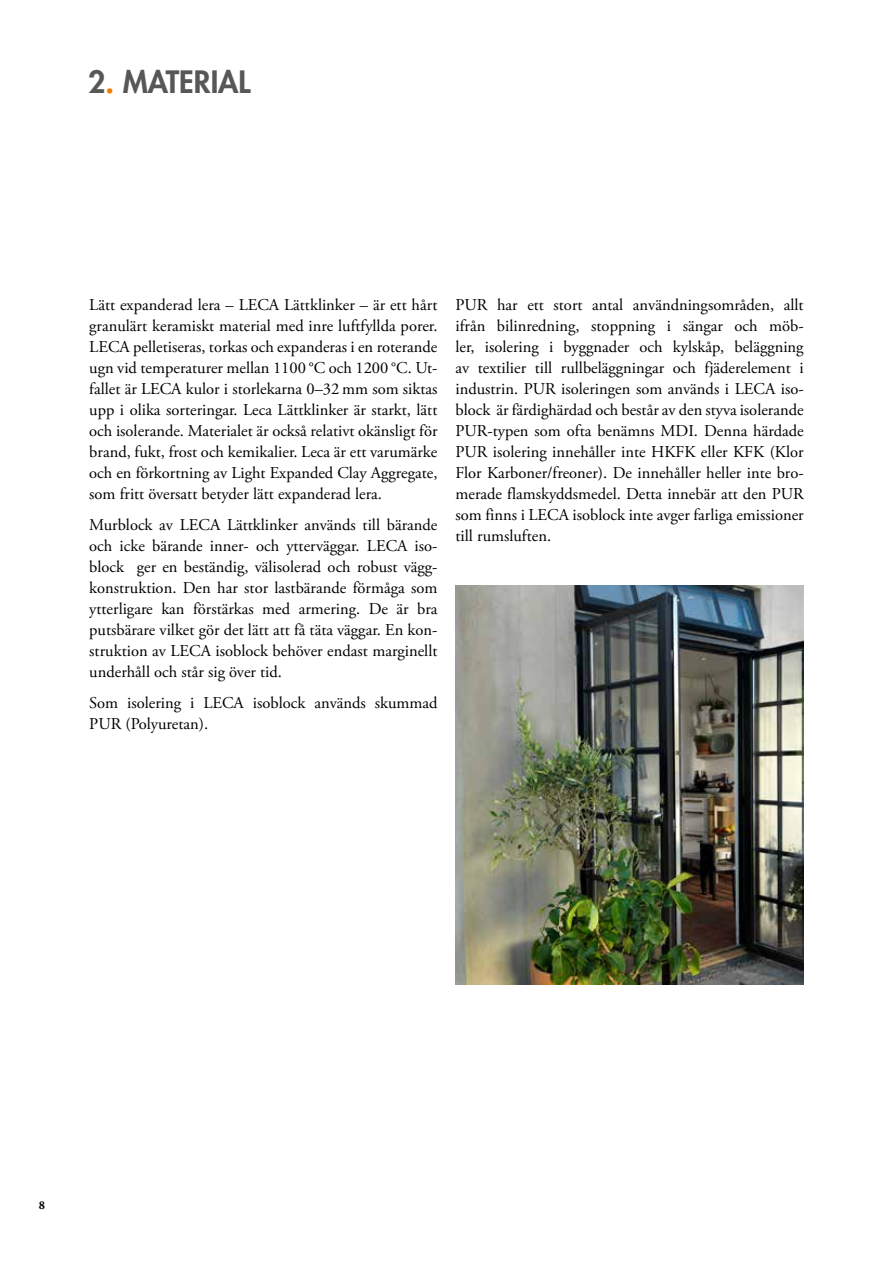
<style>
.page{position:relative;width:893px;height:1263px;background:#fff}
.page>*{position:absolute;margin:0;border:0;box-sizing:border-box;transform-origin:0 0}
.t1{font:800 30px "Futura Std";color:#575756}
.t2{font:16.5px/21px "Adobe Garamond Pro";color:#000;text-align:justify}
.t3{font:700 12px "Adobe Garamond Pro";color:#000}
.s1{color:#ef7d00}
</style>
<div class="page">
<img style="left:455px;top:586px;width:348px;height:398px">
<h1 class="t1" style="left:88px;top:63px;width:164px">2<span class="s1">.</span> MATERIAL</h1>
<p class="t2" style="left:89px;top:294px;width:350px">Lätt expanderad lera – LECA Lättklinker – är ett hårt granulärt keramiskt material med inre luftfyllda porer.<br>LECA pelletiseras, torkas och expanderas i en roterande ugn vid temperaturer mellan 1100 °C och 1200 °C. Ut&shy;fallet är LECA kulor i storlekarna 0–32 mm som siktas upp i olika sorteringar. Leca Lättklinker är starkt, lätt och isolerande. Materialet är också relativt okänsligt för brand, fukt, frost och kemikalier. Leca är ett varumärke och en förkortning av Light Expanded Clay Aggregate, som fritt översatt betyder lätt expanderad lera.</p>
<p class="t2" style="left:89px;top:515px;width:350px">Murblock av LECA Lättklinker används till bärande och icke bärande inner- och ytterväggar. LECA iso&shy;block ger en beständig, välisolerad och robust vägg&shy;konstruktion. Den har stor lastbärande förmåga som ytterligare kan förstärkas med armering. De är bra putsbärare vilket gör det lätt att få täta väggar. En kon&shy;struktion av LECA isoblock behöver endast marginellt underhåll och står sig över tid.</p>
<p class="t2" style="left:89px;top:693px;width:350px">Som isolering i LECA isoblock används skummad<br>PUR (Polyuretan).</p>
<p class="t2" style="left:455px;top:295px;width:350px">PUR har ett stort antal användningsområden, allt ifrån bilinredning, stoppning i sängar och möb&shy;ler, isolering i byggnader och kylskåp, beläggning av textilier till rullbeläggningar och fjäderelement i industrin. PUR isoleringen som används i LECA iso&shy;block är färdighärdad och består av den styva isolerande PUR-typen som ofta benämns MDI. Denna härdade PUR isolering innehåller inte HKFK eller KFK (Klor Flor Karboner/freoner). De innehåller heller inte bro&shy;merade flamskyddsmedel. Detta innebär att den PUR som finns i LECA isoblock inte avger farliga emissioner till rumsluften.</p>
<p class="t3" style="left:39px;top:1198px;width:8px">8</p>
</div>
